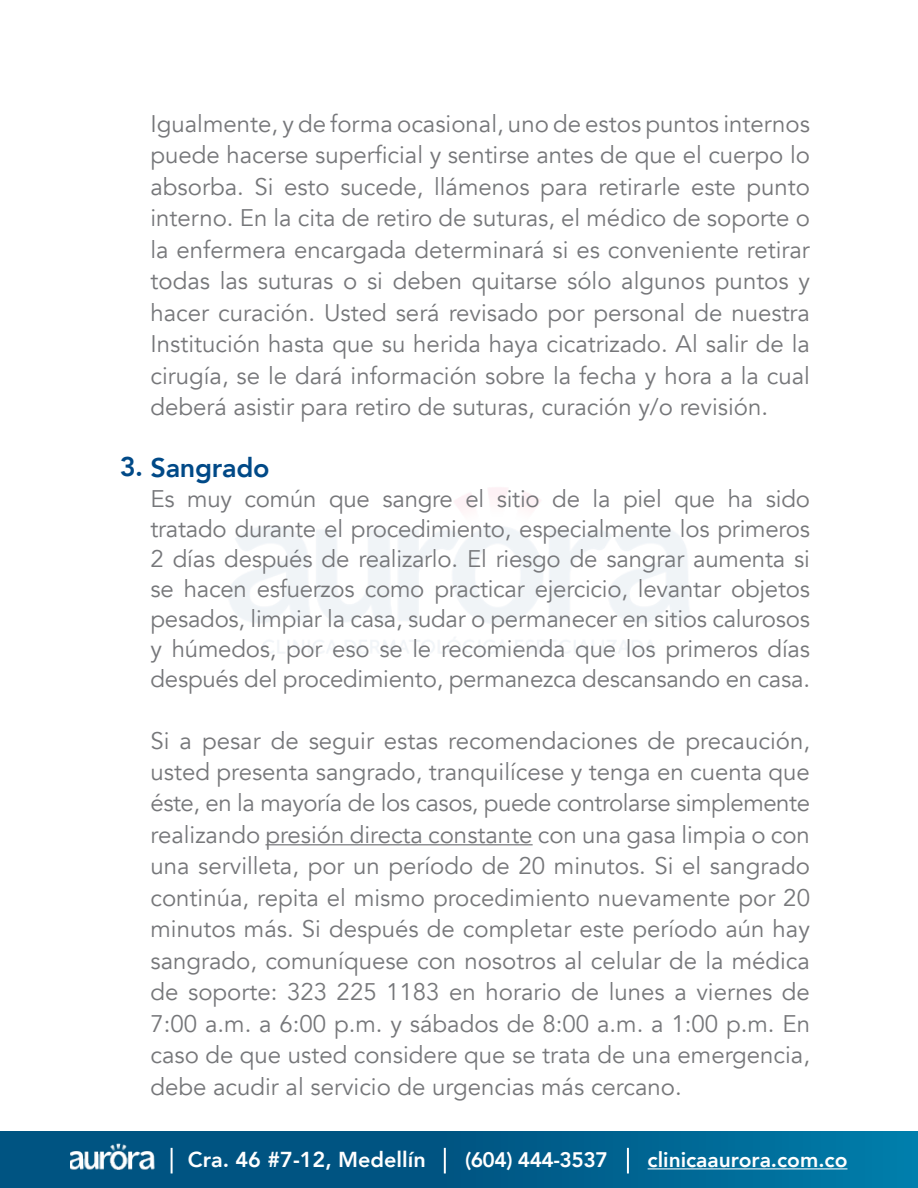
<style>
.page{position:relative;width:918px;height:1188px;background:#fff}
.page>*{position:absolute;margin:0;border:0;box-sizing:border-box;transform-origin:0 0}
.t1{font:800 27px "Avenir";letter-spacing:-.01em;color:#004987}
.t2{font:24px/31.5px "Avenir";color:#76777a;text-align:justify}
.t3{font:800 21.6px "Avenir";color:#fff}
.t4{font:800 21px "Avenir";color:#fff}
.t5{font:800 21px "Avenir";letter-spacing:-.025em;color:#fff}
</style>
<div class="page">
<div style="left:0;top:1131px;width:918px;height:57px;background:linear-gradient(to right,#004978,#0275a2)"></div>
<hr style="left:627px;top:1148px;width:2px;height:25px;background:#fff">
<hr style="left:444px;top:1148px;width:2px;height:25px;background:#fff">
<hr style="left:171px;top:1148px;width:2px;height:25px;background:#fff">
<img style="left:71px;top:1143px;width:85px;height:27px">
<hr style="left:648px;top:1168px;width:199px;height:1px;background:#fff">
<hr style="left:265px;top:844px;width:268px;height:1px;background:#76777a">
<p class="t2" style="left:151px;top:108px;width:661px">Igualmente, y de forma ocasional, uno de estos puntos internos puede hacerse superficial y sentirse antes de que el cuerpo lo absorba. Si esto sucede, llámenos para retirarle este punto interno. En la cita de retiro de suturas, el médico de soporte o la enfermera encargada determinará si es conveniente retirar todas las suturas o si deben quitarse sólo algunos puntos y hacer curación. Usted será revisado por personal de nuestra Institución hasta que su herida haya cicatrizado. Al salir de la cirugía, se le dará información sobre la fecha y hora a la cual deberá asistir para retiro de suturas, curación y/o revisión.</p>
<p class="t1" style="left:120px;top:447px;width:151px">3. Sangrado</p>
<p class="t2" style="left:151px;top:484px;width:661px;line-height:30px">Es muy común que sangre el sitio de la piel que ha sido tratado durante el procedimiento, especialmente los primeros 2 días después de realizarlo. El riesgo de sangrar aumenta si se hacen esfuerzos como practicar ejercicio, levantar objetos pesados, limpiar la casa, sudar o permanecer en sitios calurosos y húmedos, por eso se le recomienda que los primeros días después del procedimiento, permanezca descansando en casa.</p>
<p class="t2" style="left:151px;top:725px;width:661px">Si a pesar de seguir estas recomendaciones de precaución, usted presenta sangrado, tranquilícese y tenga en cuenta que éste, en la mayoría de los casos, puede controlarse simplemente realizando presión directa constante con una gasa limpia o con una servilleta, por un período de 20 minutos. Si el sangrado continúa, repita el mismo procedimiento nuevamente por 20 minutos más. Si después de completar este período aún hay sangrado, comuníquese con nosotros al celular de la médica de soporte: 323 225 1183 en horario de lunes a viernes de 7:00 a.m. a 6:00 p.m. y sábados de 8:00 a.m. a 1:00 p.m. En caso de que usted considere que se trata de una emergencia, debe acudir al servicio de urgencias más cercano.</p>
<p class="t3" style="left:188px;top:1143px;width:239px">Cra. 46 #7-12, Medellín</p>
<p class="t5" style="left:465px;top:1144px;width:144px">(604) 444-3537</p>
<p class="t4" style="left:648px;top:1144px;width:201px">clinicaaurora.com.co</p>
</div>
